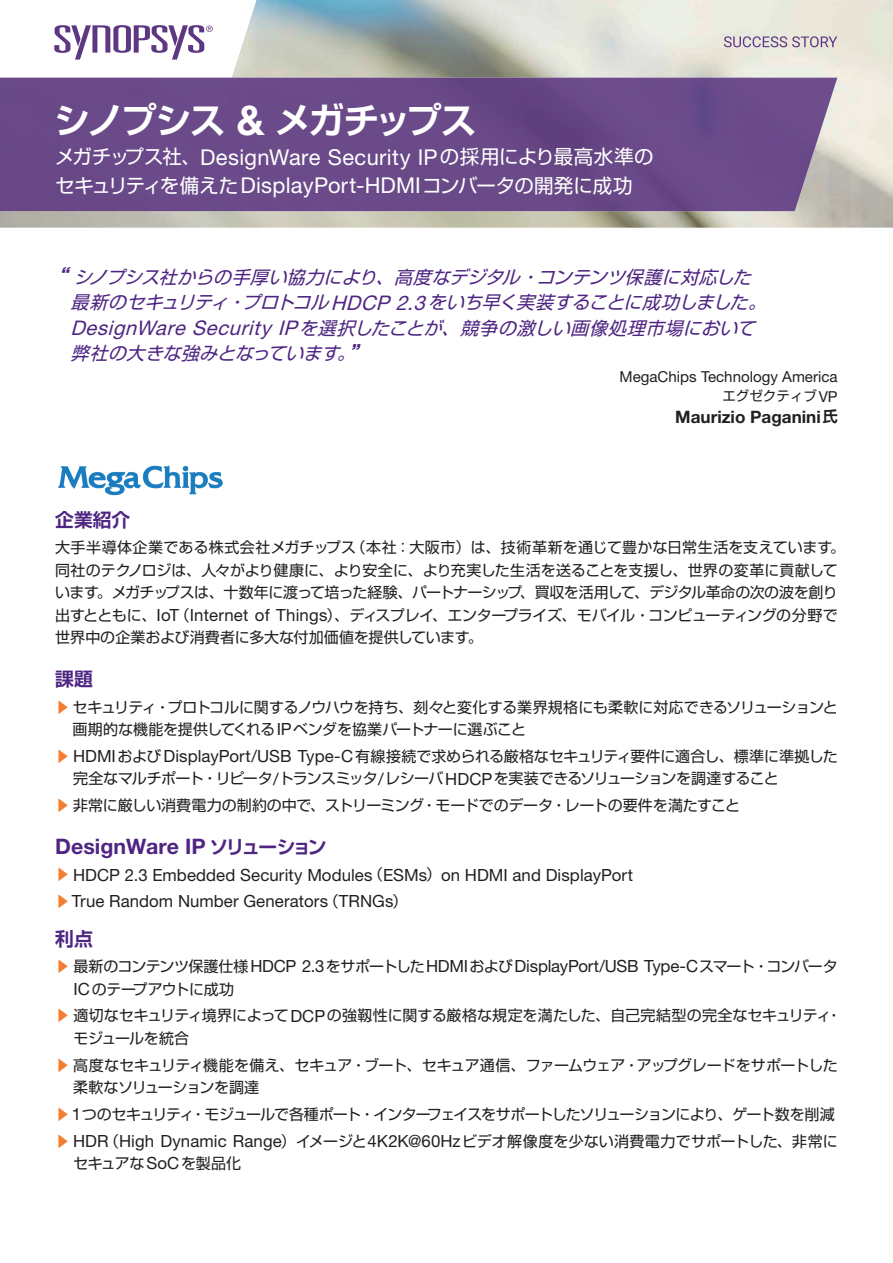
<style>
.page{position:relative;width:893px;height:1263px;background:#fff}
.page>*{position:absolute;margin:0;border:0;box-sizing:border-box;transform-origin:0 0}
.t1{font:700 41.1px "Helvetica Neue";color:#fff}
.t2{font:700 36px "Shin Go Pro De";letter-spacing:-.055em;color:#fff}
.t3{font:italic 27px "Shin Go Pro";color:#4e2582}
.t4{font:21.9px "Helvetica Neue";letter-spacing:.015em;color:#fff}
.t5{font:700 21.3px "Helvetica Neue";color:#4e2582}
.t6{font:italic 20.1px "Helvetica Neue";color:#4e2582}
.t7{font:19.5px "Shin Go Pro";letter-spacing:-.01em;color:#fff}
.t8{font:19.5px "Shin Go Pro";letter-spacing:.02em;color:#fff}
.t9{font:19.5px "Shin Go Pro";letter-spacing:-.07em;color:#fff}
.t10{font:700 18.75px "Shin Go Pro De";letter-spacing:-.03em;color:#4e2582}
.t11{font:700 18.75px "Shin Go Pro De";letter-spacing:-.145em;color:#4e2582}
.t12{font:italic 18px "Shin Go Pro";color:#4e2582}
.t13{font:700 17.1px "Helvetica Neue";color:#231f20}
.t14{font:16.8px "Helvetica Neue";letter-spacing:.005em;color:#231f20}
.t15{font:16.8px "Helvetica Neue";letter-spacing:-.015em;color:#231f20}
.t16{font:15.15px "Helvetica Neue";color:#231f20}
.t17{font:15px/22.5px "Shin Go Pro";letter-spacing:-.02em;color:#231f20}
.t18{font:15px "Shin Go Pro";letter-spacing:-.065em;color:#231f20}
.t19{font:15px "Shin Go Pro";letter-spacing:-.05em;color:#231f20}
.t20{font:15px "Shin Go Pro";color:#231f20}
.t21{font:15px "Shin Go Pro";letter-spacing:-.045em;color:#231f20}
.t22{font:15px "Shin Go Pro";letter-spacing:.01em;color:#231f20}
.t23{font:15px "Shin Go Pro";letter-spacing:-.055em;color:#231f20}
.t24{font:15px "Shin Go Pro";letter-spacing:.02em;color:#231f20}
.t25{font:15px "Shin Go Pro";letter-spacing:-.08em;color:#231f20}
.t26{font:15px "Shin Go Pro";color:#f47d31}
.t27{font:13.5px "Shin Go Pro";color:#231f20}
.s1{font-family:"Helvetica Neue";font-size:21.9px}
.s2{font-family:"Shin Go Pro";font-size:19.5px}
.s3{font-family:"Helvetica Neue";font-size:20.1px}
.s4{font-size:27px}
.s5{font-family:"Helvetica Neue";font-size:15.15px}
.s6{font-family:"Shin Go Pro De";font-size:15px}
.s7{color:#f47d31}
.s8{font-family:"Helvetica Neue";font-size:16.8px}
.s9{font-family:"Shin Go Pro";font-size:15px}
</style>
<div class="page">
<img style="left:0;top:0;width:893px;height:228px">
<svg style="left:0;top:0;width:256px;height:78px"></svg>
<svg style="left:724px;top:36px;width:113px;height:11px"></svg>
<div style="left:0;top:78px;width:837px;height:133px;background:#6a4a89"></div>
<img style="left:58px;top:465px;width:165px;height:31px">
<h2 class="t2" style="left:54px;top:90px;width:173px">シノプシス</h2>
<h1 class="t1" style="left:237px;top:95px;width:30px">&amp;</h1>
<h2 class="t2" style="left:275px;top:90px;width:203px">メガチップス</h2>
<h3 class="t9" style="left:55px;top:141px;width:147px">メガチップス社、</h3>
<h3 class="t4" style="left:200px;top:144px;width:212px">DesignWare Security</h3>
<h3 class="t8" style="left:418px;top:141px;width:237px"><span class="s1">IP</span>の採用により最高水準の</h3>
<h3 class="t7" style="left:365px;top:169px;width:269px"><span class="s1">HDMI</span>コンバータの開発に成功</h3>
<h3 class="t4" style="left:55px;top:172px;width:311px"><span class="s2">セキュリティを備えた</span>DisplayPort-</h3>
<h3 class="t3" style="left:39px;top:258px;width:39px">“</h3>
<p class="t12" style="left:74px;top:262px;width:311px">シノプシス社からの手厚い協力により</p>
<p class="t12" style="left:375px;top:262px;width:26px">、</p>
<p class="t12" style="left:394px;top:262px;width:134px">高度なデジタル</p>
<p class="t12" style="left:536px;top:262px;width:223px">コンテンツ保護に対応した</p>
<p class="t12" style="left:520px;top:262px;width:26px">・</p>
<p class="t12" style="left:70px;top:288px;width:326px">最新のセキュリティプロトコル<span class="s3">HDCP</span></p>
<p class="t12" style="left:427px;top:288px;width:328px">をいち早く実装することに成功しました</p>
<h3 class="t6" style="left:396px;top:290px;width:36px">2.3</h3>
<p class="t12" style="left:227px;top:288px;width:26px">・</p>
<p class="t12" style="left:748px;top:288px;width:26px">。</p>
<p class="t12" style="left:278px;top:313px;width:172px"><span class="s3">IP</span> を選択したことが</p>
<h3 class="t6" style="left:70px;top:316px;width:208px">DesignWare Security</h3>
<p class="t12" style="left:441px;top:313px;width:26px">、</p>
<p class="t12" style="left:337px;top:339px;width:47px">。<span class="s4">”</span></p>
<p class="t12" style="left:70px;top:339px;width:277px">弊社の大きな強みとなっています</p>
<p class="t12" style="left:460px;top:313px;width:303px">競争の激しい画像処理市場において</p>
<p class="t16" style="left:619px;top:368px;width:220px">MegaChips Technology America</p>
<p class="t27" style="left:722px;top:385px;width:117px">エグゼクティブ<span class="s5">VP</span></p>
<p class="t13" style="left:675px;top:406px;width:164px">Maurizio Paganini<span class="s6">氏</span></p>
<p class="t10" style="left:55px;top:504px;width:77px">企業紹介</p>
<p class="t24" style="left:55px;top:535px;width:302px">大手半導体企業である株式会社メガチップス</p>
<p class="t17" style="left:55px;top:557px;width:784px">同社のテクノロジは、人々がより健康に、より安全に、より充実した生活を送ることを支援し、世界の変革に貢献して</p>
<p class="t17" style="left:97px;top:579px;width:742px">。メガチップスは、十数年に渡って培った経験、パートナーシップ、買収を活用して、デジタル革命の次の波を創り</p>
<p class="t20" style="left:351px;top:535px;width:483px">（本社：大阪市）は、技術革新を通じて豊かな日常生活を支えています</p>
<p class="t17" style="left:830px;top:534px;width:16px">。</p>
<p class="t17" style="left:55px;top:579px;width:45px">います</p>
<p class="t17" style="left:55px;top:602px;width:103px">出すとともに、</p>
<p class="t17" style="left:432px;top:602px;width:407px">、エンタープライズ、モバイル・コンピューティングの分野で</p>
<p class="t17" style="left:327px;top:602px;width:109px">）、ディスプレイ</p>
<p class="t17" style="left:175px;top:602px;width:16px">（</p>
<p class="t14" style="left:190px;top:605px;width:139px">Internet of Things</p>
<p class="t14" style="left:156px;top:605px;width:24px">IoT</p>
<p class="t17" style="left:55px;top:624px;width:416px">世界中の企業および消費者に多大な付加価値を提供しています</p>
<p class="t10" style="left:55px;top:663px;width:39px">課題</p>
<p class="t17" style="left:167px;top:694px;width:672px">プロトコルに関するノウハウを持ち、刻々と変化する業界規格にも柔軟に対応できるソリューションと</p>
<p class="t17" style="left:468px;top:624px;width:16px">。</p>
<p class="t17" style="left:73px;top:694px;width:455px;text-indent:-17px"><span class="s7">▶</span> セキュリティ・<br>画期的な機能を提供してくれる<span class="s8">IP</span>ベンダを協業パートナーに選ぶこと</p>
<p class="t17" style="left:341px;top:743px;width:498px"><span class="s8">C</span>有線接続で求められる厳格なセキュリティ要件に適合し、標準に準拠した</p>
<p class="t14" style="left:73px;top:746px;width:269px">HDMI<span class="s9">および</span>DisplayPort/USB Type-</p>
<p class="t26" style="left:55px;top:744px;width:16px">▶</p>
<p class="t23" style="left:73px;top:766px;width:306px">完全なマルチポート・リピータトランスミッタ</p>
<p class="t21" style="left:385px;top:766px;width:395px">レシーバ <span class="s8">HDCP</span>を実装できるソリューションを調達すること</p>
<p class="t14" style="left:273px;top:769px;width:7px">/</p>
<p class="t17" style="left:55px;top:792px;width:686px"><span class="s7">▶</span> 非常に厳しい消費電力の制約の中で、ストリーミング・モードでのデータ・レートの要件を満たすこと</p>
<p class="t11" style="left:209px;top:831px;width:119px">ソリューション</p>
<p class="t14" style="left:378px;top:769px;width:7px">/</p>
<h3 class="t5" style="left:55px;top:834px;width:152px">DesignWare IP</h3>
<p class="t17" style="left:368px;top:861px;width:16px">（</p>
<p class="t17" style="left:426px;top:861px;width:16px">）</p>
<p class="t26" style="left:55px;top:862px;width:16px">▶</p>
<p class="t14" style="left:73px;top:865px;width:301px">HDCP 2.3 Embedded Security Modules</p>
<p class="t14" style="left:383px;top:865px;width:46px">ESMs</p>
<p class="t17" style="left:324px;top:888px;width:16px">（</p>
<p class="t17" style="left:392px;top:888px;width:16px">(</p>
<p class="t26" style="left:55px;top:889px;width:16px">▶</p>
<p class="t10" style="left:55px;top:923px;width:39px">利点</p>
<p class="t14" style="left:72px;top:891px;width:258px">True Random Number Generators</p>
<p class="t14" style="left:339px;top:891px;width:56px">TRNGs</p>
<p class="t14" style="left:441px;top:865px;width:193px">on HDMI and DisplayPort</p>
<p class="t15" style="left:302px;top:956px;width:385px">2.3<span class="s9">をサポートした</span>HDMI<span class="s9">および</span>DisplayPort/USB Type-</p>
<p class="t17" style="left:767px;top:953px;width:73px">コンバータ</p>
<p class="t17" style="left:73px;top:953px;width:225px;text-indent:-18px"><span class="s7">▶</span> 最新のコンテンツ保護仕様<span class="s8">HDCP<br>IC</span>のテープアウトに成功</p>
<p class="t17" style="left:686px;top:953px;width:84px"><span class="s8">C</span>スマート・</p>
<p class="t17" style="left:73px;top:1002px;width:759px;text-indent:-18px"><span class="s7">▶</span> 適切なセキュリティ境界によって<span class="s8">DCP</span>の強靱性に関する厳格な規定を満たした、自己完結型の完全なセキュリティモジュールを統合</p>
<p class="t19" style="left:364px;top:1052px;width:475px">ブート、セキュア通信、ファームウェア・アップグレードをサポートした</p>
<p class="t17" style="left:826px;top:1002px;width:16px">・</p>
<p class="t17" style="left:73px;top:1052px;width:295px;text-indent:-18px"><span class="s7">▶</span> 高度なセキュリティ機能を備え、セキュア・柔軟なソリューションを調達</p>
<p class="t18" style="left:191px;top:1102px;width:645px">・モジュールで各種ポート・インターフェイスをサポートしたソリューションにより、ゲート数を削減</p>
<p class="t26" style="left:55px;top:1102px;width:17px">▶</p>
<p class="t25" style="left:82px;top:1102px;width:114px">つのセキュリティ</p>
<p class="t14" style="left:72px;top:1104px;width:11px">1</p>
<p class="t22" style="left:441px;top:1128px;width:399px"><span class="s8">Hz</span>ビデオ解像度を少ない消費電力でサポートした、非常に</p>
<p class="t17" style="left:281px;top:1128px;width:87px">）イメージと</p>
<p class="t17" style="left:104px;top:1128px;width:16px">（</p>
<p class="t26" style="left:55px;top:1128px;width:17px">▶</p>
<p class="t14" style="left:368px;top:1131px;width:74px">K4 K2 @60</p>
<p class="t14" style="left:73px;top:1131px;width:37px">HDR</p>
<p class="t14" style="left:119px;top:1131px;width:164px">High Dynamic Range</p>
<p class="t17" style="left:73px;top:1150px;width:170px">セキュアな<span class="s8">SoC</span>を製品化</p>
</div>
